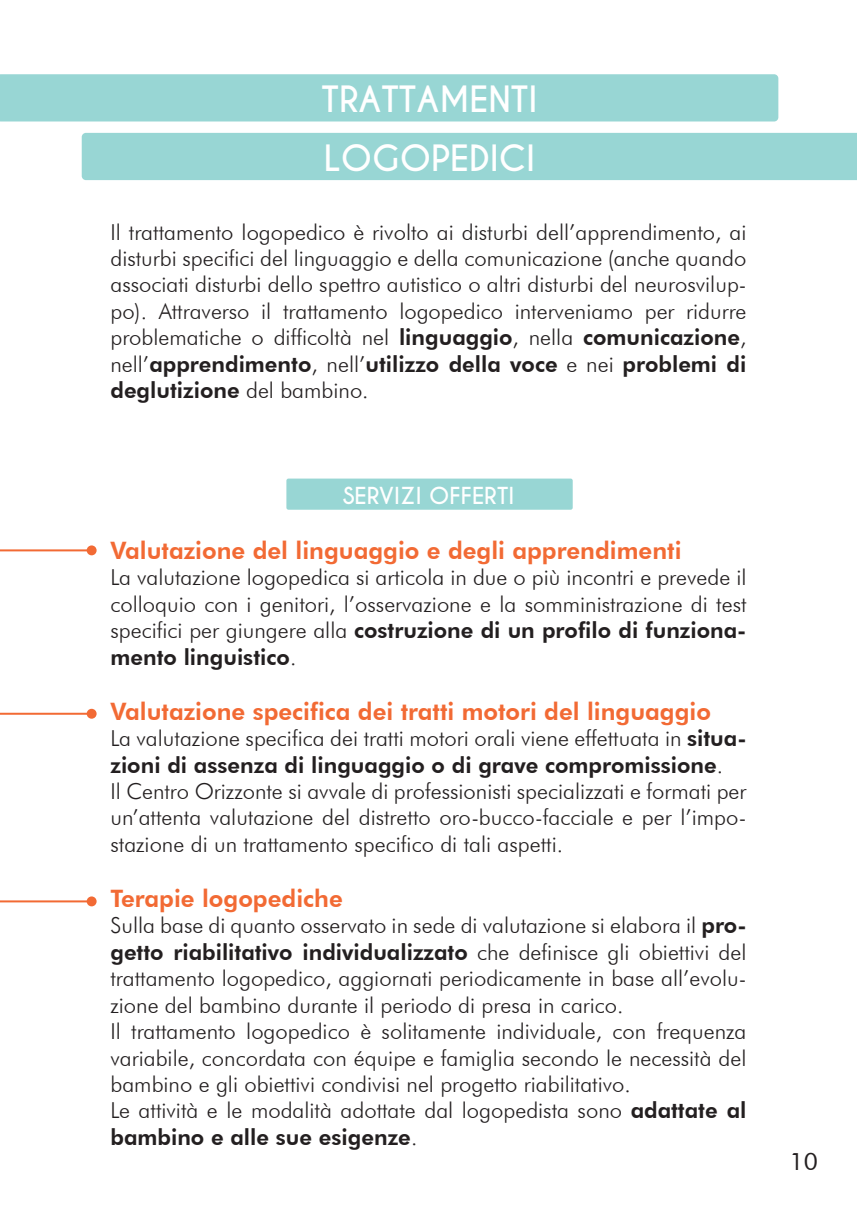
<style>
.page{position:relative;width:857px;height:1208px;background:#fff}
.page>*{position:absolute;margin:0;border:0;box-sizing:border-box;transform-origin:0 0}
.t1{font:700 34px "Caviar Dreams";color:#fff}
.t2{font:800 24px "Futura BT";color:#f26a34}
.t3{font:24px "Futura BT";color:#231f20}
.t4{font:300 22px/26.4px "Futura BT";color:#231f20;text-align:justify}
.t5{font:700 22px "Caviar Dreams";color:#fff}
.s1{font-weight:800}
</style>
<div class="page">
<div style="left:286px;top:478px;width:286px;height:32px;background:#98d6d4;border-radius:2px"></div>
<div style="left:0;top:74px;width:778px;height:47px;background:#98d6d4"></div>
<div style="left:82px;top:133px;width:774px;height:47px;background:#98d6d4"></div>
<div style="left:87px;top:545px;width:10px;height:10px;background:#f26a34;border-radius:50%"></div>
<hr style="left:0;top:549px;width:92px;height:2px;background:#f26a34">
<div style="left:87px;top:709px;width:10px;height:9px;background:#f26a34;border-radius:50%"></div>
<hr style="left:0;top:713px;width:92px;height:2px;background:#f26a34">
<div style="left:87px;top:896px;width:10px;height:10px;background:#f26a34;border-radius:50%"></div>
<hr style="left:0;top:900px;width:92px;height:2px;background:#f26a34">
<h1 class="t1" style="left:321px;top:78px;width:217px">TRATTAMENTI</h1>
<h1 class="t1" style="left:323px;top:137px;width:213px">LOGOPEDICI</h1>
<p class="t4" style="left:110px;top:218px;width:637px">Il trattamento logopedico è rivolto ai disturbi dell’apprendimento, ai disturbi specifici del linguaggio e della comunicazione (anche quando associati disturbi dello spettro autistico o altri disturbi del neurosvilup&shy;po). Attraverso il trattamento logopedico interveniamo per ridurre problematiche o difficoltà nel <span class="s1">linguaggio</span>, nella <span class="s1">comunicazione</span>, nell’<span class="s1">apprendimento</span>, nell’<span class="s1">utilizzo della voce</span> e nei <span class="s1">problemi di deglutizione</span> del bambino.</p>
<p class="t5" style="left:342px;top:482px;width:173px">SERVIZI OFFERTI</p>
<p class="t2" style="left:110px;top:536px;width:572px">Valutazione del linguaggio e degli apprendimenti</p>
<p class="t4" style="left:110px;top:564px;width:637px">La valutazione logopedica si articola in due o più incontri e prevede il colloquio con i genitori, l’osservazione e la somministrazione di test specifici per giungere alla <span class="s1">costruzione di un profilo di funziona&shy;mento linguistico</span>.</p>
<p class="t2" style="left:110px;top:696px;width:601px">Valutazione specifica dei tratti motori del linguaggio</p>
<p class="t4" style="left:110px;top:725px;width:637px;text-align:left">La valutazione specifica dei tratti motori orali viene effettuata in <span class="s1">situa&shy;zioni di assenza di linguaggio o di grave compromissione</span>.<br>Il Centro Orizzonte si avvale di professionisti specializzati e formati per un’attenta valutazione del distretto oro-bucco-facciale e per l’impo&shy;stazione di un trattamento specifico di tali aspetti.</p>
<p class="t2" style="left:110px;top:884px;width:234px">Terapie logopediche</p>
<p class="t4" style="left:110px;top:912px;width:637px;text-align:left">Sulla base di quanto osservato in sede di valutazione si elabora il <span class="s1">pro&shy;getto riabilitativo individualizzato</span> che definisce gli obiettivi del trattamento logopedico, aggiornati periodicamente in base all’evolu&shy;zione del bambino durante il periodo di presa in carico.<br>Il trattamento logopedico è solitamente individuale, con frequenza variabile, concordata con équipe e famiglia secondo le necessità del bambino e gli obiettivi condivisi nel progetto riabilitativo.<br>Le attività e le modalità adottate dal logopedista sono <span class="s1">adattate al bambino e alle sue esigenze</span>.</p>
<p class="t3" style="left:789px;top:1147px;width:30px">10</p>
</div>
